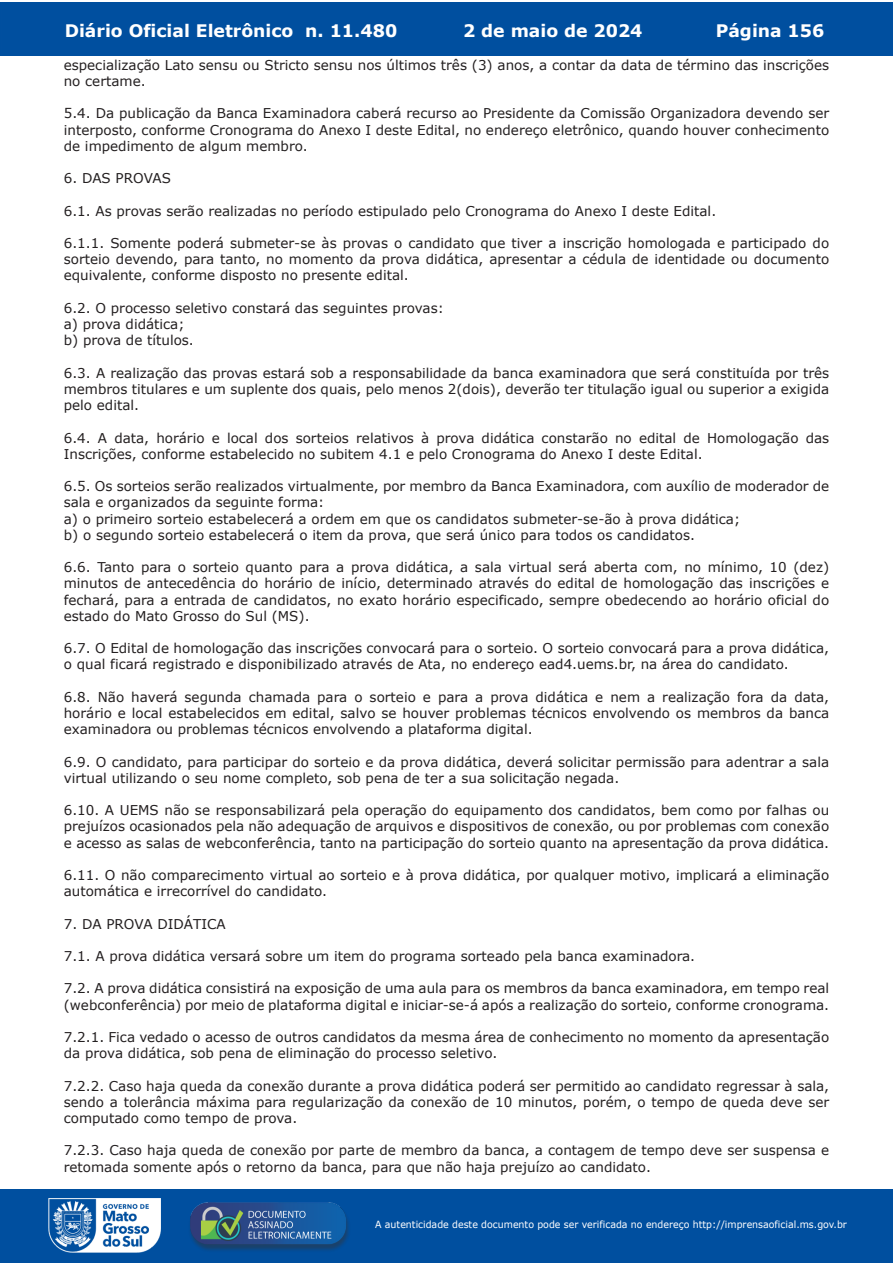
<style>
.page{position:relative;width:893px;height:1263px;background:#fff}
.page>*{position:absolute;margin:0;border:0;box-sizing:border-box;transform-origin:0 0}
.t1{font:700 17.25px "Verdana";color:#fff}
.t2{font:13.5px/16.2px "Verdana";color:#231f20}
.t3{font:9.9px "Verdana";color:#fff;scale:.95 1}
</style>
<div class="page">
<div style="left:0;top:2px;width:893px;height:53px;background:#004f9f"></div>
<div style="left:1px;top:1189px;width:892px;height:74px;background:#004f9f"></div>
<img style="left:49px;top:1198px;width:111px;height:54px">
<img style="left:185px;top:1201px;width:168px;height:54px">
<p class="t1" style="left:65px;top:18px;width:334px">Diário Oficial Eletrônico n. 11.480</p>
<p class="t1" style="left:463px;top:18px;width:181px">2 de maio de 2024</p>
<p class="t1" style="left:716px;top:18px;width:110px">Página 156</p>
<p class="t2" style="left:64px;top:57px;width:767px">especialização Lato sensu ou Stricto sensu nos últimos três (3) anos, a contar da data de término das inscrições no certame.</p>
<p class="t2" style="left:64px;top:105px;width:767px;text-align:justify">5.4. Da publicação da Banca Examinadora caberá recurso ao Presidente da Comissão Organizadora devendo ser interposto, conforme Cronograma do Anexo I deste Edital, no endereço eletrônico, quando houver conhecimento de impedimento de algum membro.</p>
<p class="t2" style="left:64px;top:170px;width:109px">6. DAS PROVAS</p>
<p class="t2" style="left:64px;top:203px;width:654px">6.1. As provas serão realizadas no período estipulado pelo Cronograma do Anexo I deste Edital.</p>
<p class="t2" style="left:64px;top:235px;width:767px;text-align:justify">6.1.1. Somente poderá submeter-se às provas o candidato que tiver a inscrição homologada e participado do sorteio devendo, para tanto, no momento da prova didática, apresentar a cédula de identidade ou documento equivalente, conforme disposto no presente edital.</p>
<p class="t2" style="left:64px;top:300px;width:382px">6.2. O processo seletivo constará das seguintes provas: a) prova didática;<br>b) prova de títulos.</p>
<p class="t2" style="left:64px;top:365px;width:767px;text-align:justify">6.3. A realização das provas estará sob a responsabilidade da banca examinadora que será constituída por três membros titulares e um suplente dos quais, pelo menos 2(dois), deverão ter titulação igual ou superior a exigida pelo edital.</p>
<p class="t2" style="left:64px;top:429px;width:767px">6.4. A data, horário e local dos sorteios relativos à prova didática constarão no edital de Homologação das<br>Inscrições, conforme estabelecido no subitem 4.1 e pelo Cronograma do Anexo I deste Edital.</p>
<p class="t2" style="left:64px;top:478px;width:767px">6.5. Os sorteios serão realizados virtualmente, por membro da Banca Examinadora, com auxílio de moderador de sala e organizados da seguinte forma:<br>a) o primeiro sorteio estabelecerá a ordem em que os candidatos submeter-se-ão à prova didática;<br>b) o segundo sorteio estabelecerá o item da prova, que será único para todos os candidatos.</p>
<p class="t2" style="left:64px;top:559px;width:767px;text-align:justify">6.6. Tanto para o sorteio quanto para a prova didática, a sala virtual será aberta com, no mínimo, 10 (dez) minutos de antecedência do horário de início, determinado através do edital de homologação das inscrições e fechará, para a entrada de candidatos, no exato horário especificado, sempre obedecendo ao horário oficial do estado do Mato Grosso do Sul (MS).</p>
<p class="t2" style="left:64px;top:640px;width:767px">6.7. O Edital de homologação das inscrições convocará para o sorteio. O sorteio convocará para a prova didática, o qual ficará registrado e disponibilizado através de Ata, no endereço ead4.uems.br, na área do candidato.</p>
<p class="t2" style="left:64px;top:689px;width:767px;text-align:justify">6.8. Não haverá segunda chamada para o sorteio e para a prova didática e nem a realização fora da data, horário e local estabelecidos em edital, salvo se houver problemas técnicos envolvendo os membros da banca examinadora ou problemas técnicos envolvendo a plataforma digital.</p>
<p class="t2" style="left:64px;top:753px;width:767px">6.9. O candidato, para participar do sorteio e da prova didática, deverá solicitar permissão para adentrar a sala virtual utilizando o seu nome completo, sob pena de ter a sua solicitação negada.</p>
<p class="t2" style="left:64px;top:802px;width:767px;text-align:justify">6.10. A UEMS não se responsabilizará pela operação do equipamento dos candidatos, bem como por falhas ou prejuízos ocasionados pela não adequação de arquivos e dispositivos de conexão, ou por problemas com conexão e acesso as salas de webconferência, tanto na participação do sorteio quanto na apresentação da prova didática.</p>
<p class="t2" style="left:64px;top:867px;width:767px">6.11. O não comparecimento virtual ao sorteio e à prova didática, por qualquer motivo, implicará a eliminação automática e irrecorrível do candidato.</p>
<p class="t2" style="left:64px;top:915px;width:163px">7. DA PROVA DIDÁTICA</p>
<p class="t2" style="left:64px;top:948px;width:633px">7.1. A prova didática versará sobre um item do programa sorteado pela banca examinadora.</p>
<p class="t2" style="left:64px;top:980px;width:767px">7.2. A prova didática consistirá na exposição de uma aula para os membros da banca examinadora, em tempo real (webconferência) por meio de plataforma digital e iniciar-se-á após a realização do sorteio, conforme cronograma.</p>
<p class="t2" style="left:64px;top:1029px;width:767px">7.2.1. Fica vedado o acesso de outros candidatos da mesma área de conhecimento no momento da apresentação da prova didática, sob pena de eliminação do processo seletivo.</p>
<p class="t2" style="left:64px;top:1077px;width:767px;text-align:justify">7.2.2. Caso haja queda da conexão durante a prova didática poderá ser permitido ao candidato regressar à sala, sendo a tolerância máxima para regularização da conexão de 10 minutos, porém, o tempo de queda deve ser computado como tempo de prova.</p>
<p class="t2" style="left:64px;top:1142px;width:767px">7.2.3. Caso haja queda de conexão por parte de membro da banca, a contagem de tempo deve ser suspensa e retomada somente após o retorno da banca, para que não haja prejuízo ao candidato.</p>
<p class="t3" style="left:375px;top:1218px;width:498px">A autenticidade deste documento pode ser verificada no endereço http://imprensaoficial.ms.gov.br</p>
</div>
